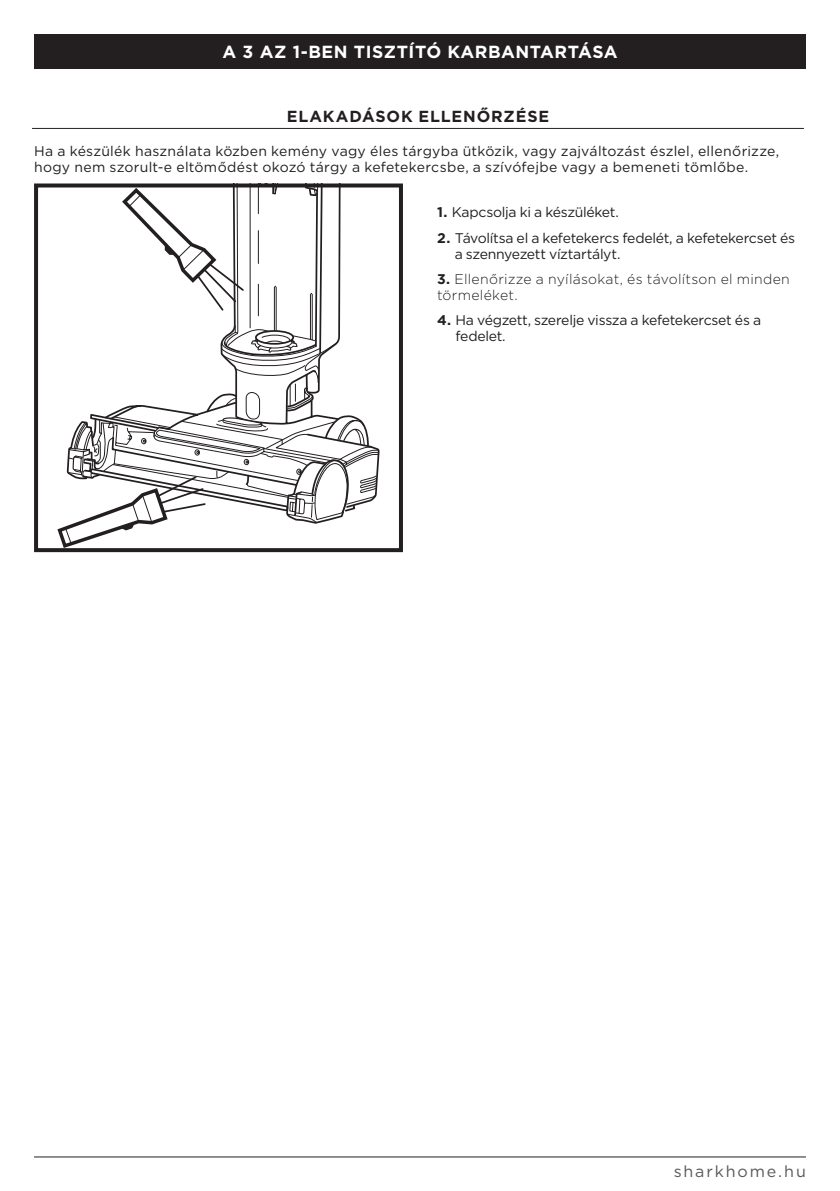
<style>
.page{position:relative;width:840px;height:1191px;background:#fff}
.page>*{position:absolute;margin:0;border:0;box-sizing:border-box;transform-origin:0 0}
.t1{font:700 17.6px "Gotham";letter-spacing:.03em;color:#fff}
.t2{font:700 16px "Gotham";letter-spacing:.055em;color:#231f20}
.t3{font:16px "Gotham";letter-spacing:.12em;color:#57585a}
.t4{font:14px/16px "Gotham";letter-spacing:.02em;color:#231f20}
.t5{font:14px/16px "Gotham";letter-spacing:-.025em;color:#231f20}
.t6{font:300 14px/16px "Gotham";letter-spacing:.02em;color:#231f20}
.t7{font:14px "Gotham";letter-spacing:-.02em;color:#231f20}
.s1{font-weight:700}
</style>
<div class="page">
<svg style="left:57px;top:188px;width:322px;height:359px"></svg>
<div style="left:34px;top:183px;width:369px;height:369px;border:4px solid #231f20"></div>
<hr style="left:32px;top:128px;width:771px;height:1px;background:#231f20">
<div style="left:34px;top:34px;width:771px;height:34px;background:#231f20"></div>
<hr style="left:34px;top:1156px;width:771px;height:1px;background:#231f20">
<p class="t1" style="left:222px;top:40px;width:396px">A 3 AZ 1-BEN TISZTÍTÓ KARBANTARTÁSA</p>
<p class="t2" style="left:286px;top:106px;width:264px">ELAKADÁSOK ELLENŐRZÉSE</p>
<p class="t4" style="left:34px;top:143px;width:746px">Ha a készülék használata közben kemény vagy éles tárgyba ütközik, vagy zajváltozást észlel, ellenőrizze, hogy nem szorult-e eltömődést okozó tárgy a kefetekercsbe, a szívófejbe vagy a bemeneti tömlőbe.</p>
<p class="t7" style="left:437px;top:203px;width:183px"><span class="s1">1.</span> Kapcsolja ki a készüléket.</p>
<p class="t5" style="left:454px;top:229px;width:341px;text-indent:-18px"><span class="s1">2.</span> Távolítsa el a kefetekercs fedelét, a kefetekercset és a szennyezett víztartályt.</p>
<p class="t6" style="left:437px;top:270px;width:354px"><span class="s1">3.</span> Ellenőrizze a nyílásokat, és távolítson el minden törmeléket.</p>
<p class="t5" style="left:455px;top:311px;width:307px;text-indent:-18px"><span class="s1">4.</span> Ha végzett, szerelje vissza a kefetekercset és a fedelet.</p>
<p class="t3" style="left:673px;top:1161px;width:134px">sharkhome.hu</p>
</div>
